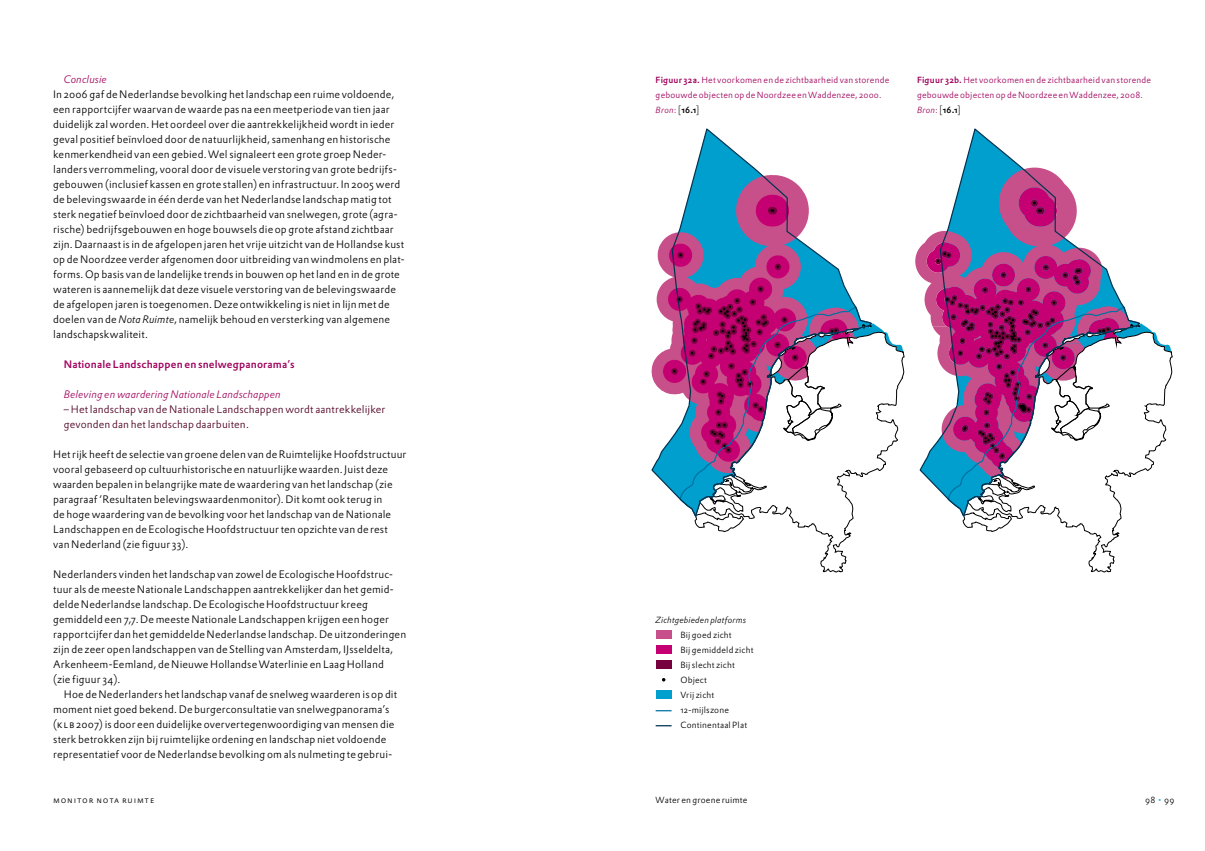
<style>
.page{position:relative;width:1205px;height:851px;background:#fff}
.page>*{position:absolute;margin:0;border:0;box-sizing:border-box;transform-origin:0 0}
.t1{font:10.62px/15px "DTL Prokyon TPRO Light";letter-spacing:.01em;color:#000}
.t2{font:10.62px/15px "DTL Prokyon ST Light";letter-spacing:.01em;color:#500022}
.t3{font:italic 10.62px "DTL Prokyon ST Light";letter-spacing:.005em;color:#9f005b}
.t4{font:10.62px "DTL Prokyon TPRO Medium Regula";letter-spacing:.015em;color:#9f005b}
.t5{font:8.75px/15px "DTL Prokyon TPRO Light";letter-spacing:.02em;color:#9f005b}
.t6{font:8.75px/15px "DTL Prokyon TPRO Light";letter-spacing:.02em;color:#000}
.t7{font:8.75px "DTL Prokyon ST Light";letter-spacing:.02em;color:#000}
.s1{font-family:"DTL Prokyon ST Light";font-style:italic;color:#9f005b}
.s2{font-family:"DTL Prokyon ST Light";font-style:italic}
.s3{font-family:"DTL Prokyon TPRO Medium Regula"}
.s4{font-family:"DTL Prokyon ST Light";color:#000}
.s5{font-family:"DTL Prokyon TPRO Medium Regula";color:#000}
.s6{font-size:10px;color:#00a6eb}
</style>
<div class="page">
<svg style="left:719px;top:351px;width:185px;height:221px"></svg>
<svg style="left:671px;top:128px;width:138px;height:116px"></svg>
<svg style="left:756px;top:195px;width:33px;height:31px"></svg>
<svg style="left:651px;top:244px;width:252px;height:287px"></svg>
<svg style="left:987px;top:350px;width:185px;height:222px"></svg>
<svg style="left:964px;top:128px;width:76px;height:40px"></svg>
<svg style="left:915px;top:168px;width:256px;height:363px"></svg>
<div style="left:656px;top:630px;width:15px;height:9px;background:#c8508a"></div>
<div style="left:656px;top:645px;width:15px;height:9px;background:#c50072"></div>
<div style="left:656px;top:660px;width:15px;height:9px;background:#77003f"></div>
<div style="left:656px;top:690px;width:15px;height:9px;background:#009fce"></div>
<svg style="left:656px;top:710px;width:15px;height:1px"></svg>
<svg style="left:656px;top:725px;width:15px;height:1px"></svg>
<p class="t1" style="left:53px;top:71px;width:353px;text-indent:11px"><span class="s1">Conclusie<br></span>In 2006 gaf de Nederlandse bevolking het landschap een ruime voldoende, een rapportcijfer waarvan de waarde pas na een meetperiode van tien jaar duidelijk zal worden. Het oordeel over die aantrekkelijkheid wordt in ieder geval positief beïnvloed door de natuurlijkheid, samenhang en historische kenmerkendheid van een gebied. Wel signaleert een grote groep Neder&shy;landers verrommeling, vooral door de visuele verstoring van grote bedrijfs&shy;gebouwen (inclusief kassen en grote stallen) en infrastructuur. In 2005 werd de belevingswaarde in één derde van het Nederlandse landschap matig tot sterk negatief beïnvloed door de zichtbaarheid van snelwegen, grote (agra&shy;rische) bedrijfsgebouwen en hoge bouwsels die op grote afstand zichtbaar zijn. Daarnaast is in de afgelopen jaren het vrije uitzicht van de Hollandse kust op de Noordzee verder afgenomen door uitbreiding van windmolens en plat&shy;forms. Op basis van de landelijke trends in bouwen op het land en in de grote wateren is aannemelijk dat deze visuele verstoring van de belevingswaarde de afgelopen jaren is toegenomen. Deze ontwikkeling is niet in lijn met de doelen van de <span class="s2">Nota Ruimte</span>, namelijk behoud en versterking van algemene landschapskwaliteit.</p>
<p class="t4" style="left:64px;top:357px;width:232px">Nationale Landschappen en snelwegpanorama’s</p>
<p class="t3" style="left:64px;top:387px;width:218px">Beleving en waardering Nationale Landschappen</p>
<p class="t2" style="left:64px;top:401px;width:323px">– Het landschap van de Nationale Landschappen wordt aantrekkelijker gevonden dan het landschap daarbuiten.</p>
<p class="t1" style="left:53px;top:446px;width:355px">Het rijk heeft de selectie van groene delen van de Ruimtelijke Hoofdstructuur vooral gebaseerd op cultuurhistorische en natuurlijke waarden. Juist deze waarden bepalen in belangrijke mate de waardering van het landschap (zie paragraaf ‘Resultaten belevingswaardenmonitor). Dit komt ook terug in<br>de hoge waardering van de bevolking voor het landschap van de Nationale Landschappen en de Ecologische Hoofdstructuur ten opzichte van de rest van Nederland (zie figuur 33).</p>
<p class="t1" style="left:53px;top:566px;width:342px">Nederlanders vinden het landschap van zowel de Ecologische Hoofdstruc-</p>
<p class="t1" style="left:53px;top:581px;width:342px">tuur als de meeste Nationale Landschappen aantrekkelijker dan het gemid-</p>
<p class="t1" style="left:53px;top:596px;width:316px">delde Nederlandse landschap. De Ecologische Hoofdstructuur kreeg</p>
<p class="t1" style="left:53px;top:611px;width:337px">gemiddeld een 7,7. De meeste Nationale Landschappen krijgen een hoger</p>
<p class="t1" style="left:53px;top:626px;width:355px">rapportcijfer dan het gemiddelde Nederlandse landschap. De uitzonderingen</p>
<p class="t1" style="left:53px;top:641px;width:342px">zijn de zeer open landschappen van de Stelling van Amsterdam, IJsseldelta,</p>
<p class="t1" style="left:53px;top:656px;width:332px">Arkenheem-Eemland, de Nieuwe Hollandse Waterlinie en Laag Holland</p>
<p class="t1" style="left:53px;top:671px;width:69px">(zie figuur 34).</p>
<p class="t1" style="left:64px;top:686px;width:335px">Hoe de Nederlanders het landschap vanaf de snelweg waarderen is op dit</p>
<p class="t1" style="left:53px;top:701px;width:338px">moment niet goed bekend. De burgerconsultatie van snelwegpanorama’s</p>
<p class="t1" style="left:53px;top:716px;width:343px">(KLB 2007) is door een duidelijke oververtegenwoordiging van mensen die</p>
<p class="t1" style="left:53px;top:731px;width:335px">sterk betrokken zijn bij ruimtelijke ordening en landschap niet voldoende</p>
<p class="t1" style="left:53px;top:746px;width:341px">representatief voor de Nederlandse bevolking om als nulmeting te gebrui-</p>
<p class="t5" style="left:656px;top:72px;width:235px"><span class="s3">Figuur 32a.</span> Het voorkomen en de zichtbaarheid van storende gebouwde objecten op de Noordzee en Waddenzee, 2000.<br><span class="s2">Bron</span>: <span class="s4">[</span><span class="s5">16.1</span><span class="s4">]</span></p>
<p class="t5" style="left:917px;top:72px;width:236px"><span class="s3">Figuur 32b.</span> Het voorkomen en de zichtbaarheid van storende gebouwde objecten op de Noordzee en Waddenzee, 2008.<br><span class="s2">Bron</span>: <span class="s4">[</span><span class="s5">16.1</span><span class="s4">]</span></p>
<p class="t6" style="left:680px;top:612px;width:75px;text-indent:-25px"><span class="s2">Zichtgebieden platforms<br></span>Bij goed zicht<br>Bij gemiddeld zicht<br>Bij slecht zicht<br>Object<br>Vrij zicht<br>12-mijlszone<br>Continentaal Plat</p>
<p class="t6" style="left:53px;top:792px;width:103px">Monitor nota ruimte</p>
<p class="t7" style="left:656px;top:794px;width:93px">Water en groene ruimte</p>
<p class="t7" style="left:1145px;top:794px;width:25px">98 <span class="s6">•</span>99</p>
</div>
